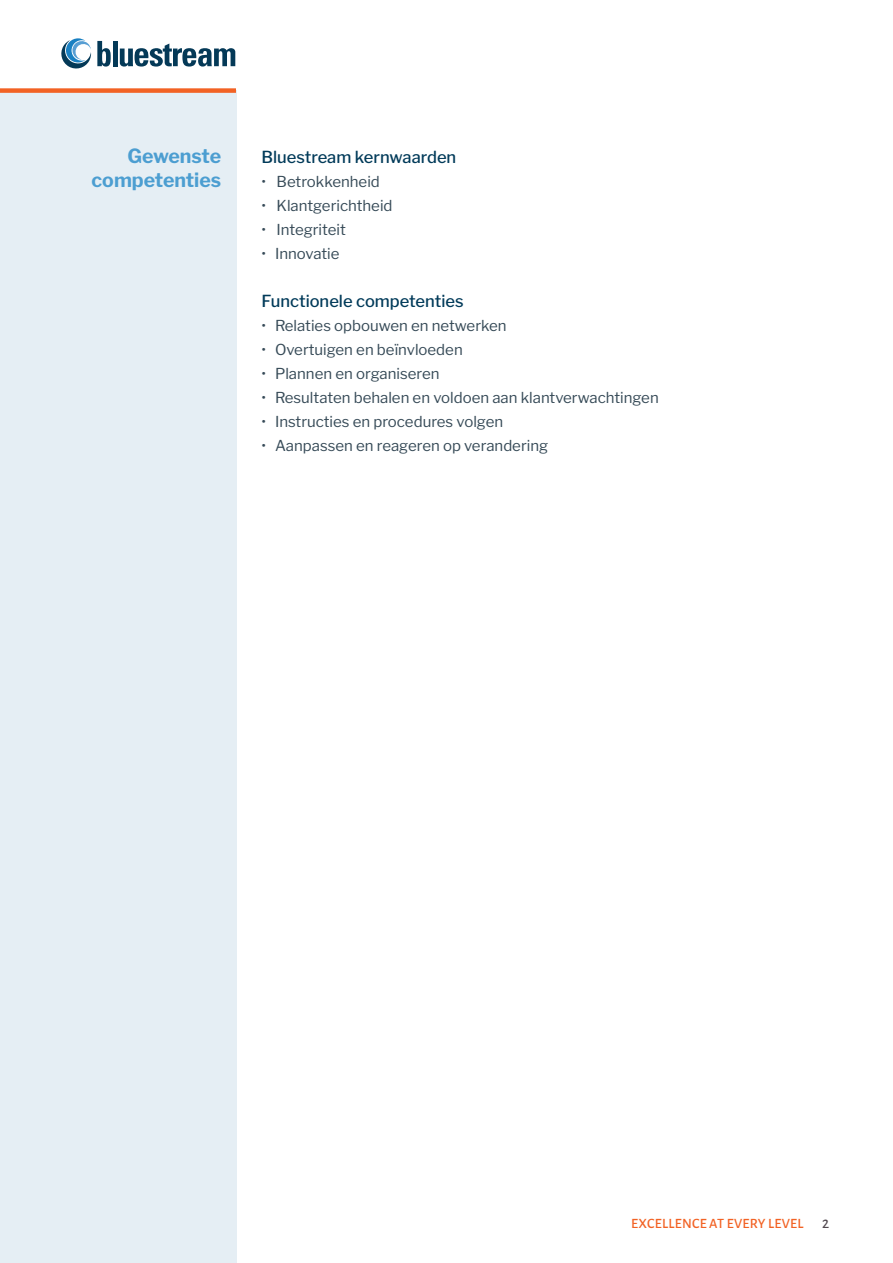
<style>
.page{position:relative;width:893px;height:1263px;background:#fff}
.page>*{position:absolute;margin:0;border:0;box-sizing:border-box;transform-origin:0 0}
.t1{font:700 19.5px/24px "Libre Franklin";color:#4c9ed1;text-align:right}
.t2{font:500 16.5px "Libre Franklin";color:#013a59}
.t3{font:15px "Libre Franklin";color:#364a57}
.t4{font:500 14.25px "Alegreya Sans";letter-spacing:.02em;color:#f26224}
.t5{font:500 14.25px "Alegreya Sans";color:#524950}
</style>
<div class="page">
<div style="left:0;top:91px;width:236px;height:1172px;background:#e5eef4"></div>
<div style="left:0;top:88px;width:236px;height:5px;background:#f26224"></div>
<svg style="left:97px;top:41px;width:14px;height:26px"></svg>
<hr style="left:113px;top:41px;width:4px;height:25px;background:#043957">
<svg style="left:120px;top:44px;width:115px;height:23px"></svg>
<svg style="left:61px;top:38px;width:30px;height:31px"></svg>
<h1 class="t1" style="left:92px;top:142px;width:131px">Gewenste competenties</h1>
<p class="t2" style="left:261px;top:144px;width:196px">Bluestream kernwaarden</p>
<p class="t3" style="left:261px;top:169px;width:120px">• Betrokkenheid</p>
<p class="t3" style="left:261px;top:193px;width:133px">• Klantgerichtheid</p>
<p class="t3" style="left:261px;top:217px;width:86px">• Integriteit</p>
<p class="t3" style="left:261px;top:241px;width:80px">• Innovatie</p>
<p class="t2" style="left:261px;top:288px;width:204px">Functionele competenties</p>
<p class="t3" style="left:261px;top:313px;width:247px">• Relaties opbouwen en netwerken</p>
<p class="t3" style="left:261px;top:337px;width:203px">• Overtuigen en beïnvloeden</p>
<p class="t3" style="left:261px;top:361px;width:180px">• Plannen en organiseren</p>
<p class="t3" style="left:261px;top:385px;width:399px">• Resultaten behalen en voldoen aan klantverwachtingen</p>
<p class="t3" style="left:261px;top:409px;width:243px">• Instructies en procedures volgen</p>
<p class="t3" style="left:261px;top:433px;width:288px">• Aanpassen en reageren op verandering</p>
<p class="t4" style="left:631px;top:1213px;width:174px">EXCELLENCE AT EVERY LEVEL</p>
<p class="t5" style="left:822px;top:1213px;width:9px">2</p>
</div>
